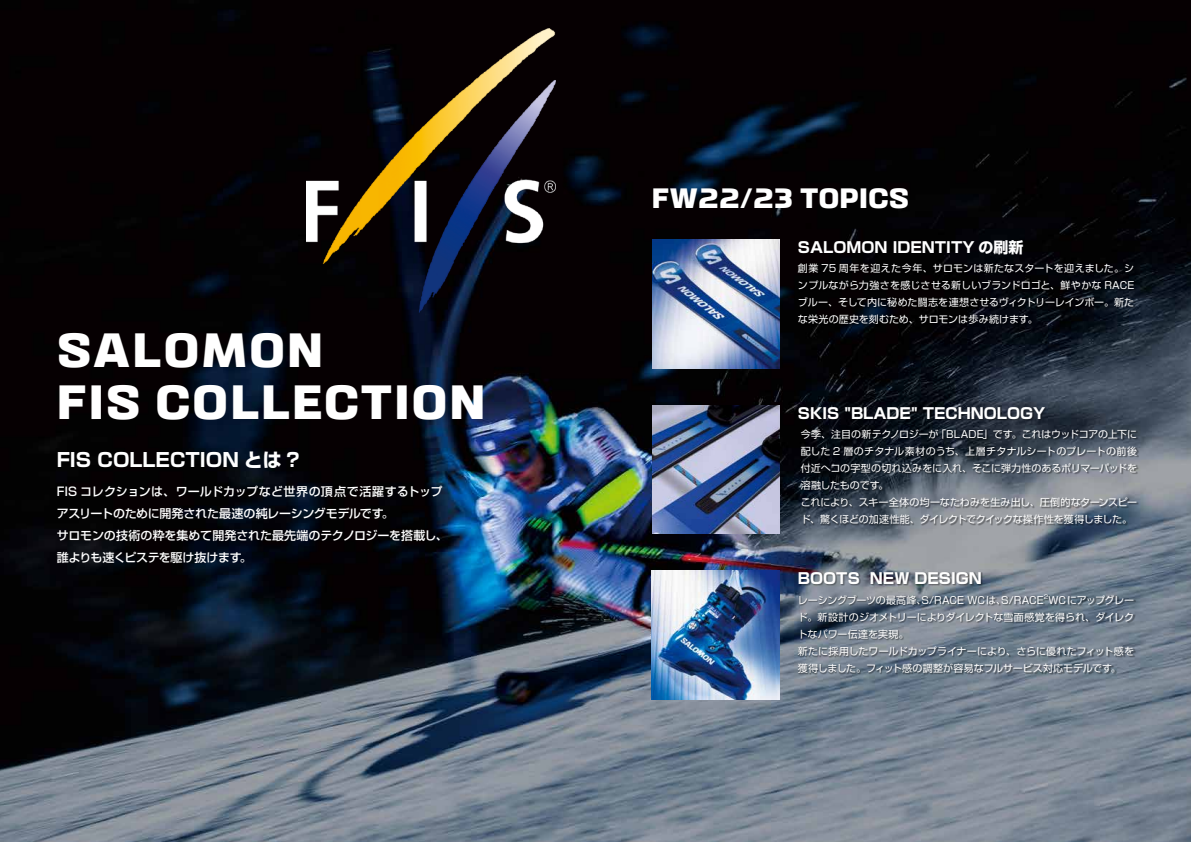
<style>
.page{position:relative;width:1191px;height:842px;background:#fff}
.page>*{position:absolute;margin:0;border:0;box-sizing:border-box;transform-origin:0 0}
.t1{font:700 48px/52px "SALOMON Sans 200";letter-spacing:.035em;color:#fff}
.t2{font:700 28px "SALOMON Sans 200";color:#fff}
.t3{font:700 19px "Shin Go Pro";color:#fff}
.t4{font:700 15px "Shin Go Pro";color:#fff}
.t5{font:500 12px/22px "Shin Go Pro";letter-spacing:-.015em;color:#fff}
.t6{font:10px/17px "Shin Go Pro";letter-spacing:-.005em;color:#fff}
.t7{font:5.8px "Shin Go Pro";color:#fff}
</style>
<div class="page">
<img style="left:0;top:0;width:1191px;height:842px">
<div style="left:797px;top:263px;width:339px;height:63px;background:#000;opacity:.35"></div>
<div style="left:798px;top:407px;width:249px;height:14px;background:#000;opacity:.35"></div>
<div style="left:800px;top:429px;width:339px;height:97px;background:#000;opacity:.35"></div>
<div style="left:799px;top:571px;width:184px;height:15px;background:#000;opacity:.35"></div>
<div style="left:797px;top:594px;width:338px;height:81px;background:#000;opacity:.35"></div>
<img style="left:651px;top:570px;width:128px;height:130px">
<img style="left:652px;top:405px;width:128px;height:129px">
<img style="left:652px;top:239px;width:128px;height:129px">
<img style="left:306px;top:28px;width:250px;height:284px">
<h1 class="t1" style="left:57px;top:323px;width:430px">SALOMON<br>FIS COLLECTION</h1>
<h3 class="t3" style="left:57px;top:445px;width:244px">FIS COLLECTION とは ?</h3>
<p class="t5" style="left:57px;top:479px;width:392px">FIS コレクションは、ワールドカップなど世界の頂点で活躍するトップアスリートのために開発された最速の純レーシングモデルです。<br>サロモンの技術の粋を集めて開発された最先端のテクノロジーを搭載し、誰よりも速くピステを駆け抜けます。</p>
<h2 class="t2" style="left:651px;top:182px;width:259px">FW22/23 TOPICS</h2>
<h3 class="t4" style="left:798px;top:235px;width:227px">SALOMON IDENTITY の刷新</h3>
<p class="t6" style="left:798px;top:259px;width:338px;text-align:justify">創業 75 周年を迎えた今年、サロモンは新たなスタートを迎えました。シンプルながら力強さを感じさせる新しいブランドロゴと、鮮やかな RACEブルー、そして内に秘めた闘志を連想させるヴィクトリーレインボー。新たな栄光の歴史を刻むため、サロモンは歩み続けます。</p>
<h3 class="t4" style="left:798px;top:401px;width:249px">SKIS "BLADE" TECHNOLOGY</h3>
<p class="t6" style="left:801px;top:424px;width:338px">今季、注目の新テクノロジーが「BLADE」です。これはウッドコアの上下に配した 2 層のチタナル素材のうち、上層チタナルシートのプレートの前後付近へコの字型の切れ込みをに入れ、そこに弾力性のあるポリマーパッドを溶融したものです。<br>これにより、スキー全体の均一なたわみを生み出し、圧倒的なターンスピード、驚くほどの加速性能、ダイレクトでクイックな操作性を獲得しました。</p>
<h3 class="t4" style="left:798px;top:566px;width:185px">BOOTS NEW DESIGN</h3>
<p class="t6" style="left:798px;top:591px;width:247px">レーシングブーツの最高峰、S/RACE WCは、S/RACE</p>
<p class="t7" style="left:1043px;top:592px;width:6px">2</p>
<p class="t6" style="left:798px;top:591px;width:338px;text-indent:250px">WCにアップグレード。新設計のジオメトリーによりダイレクトな雪面感覚を得られ、ダイレクトなパワー伝達を実現。<br>新たに採用したワールドカップライナーにより、さらに優れたフィット感を獲得しました。フィット感の調整が容易なフルサービス対応モデルです。</p>
</div>
